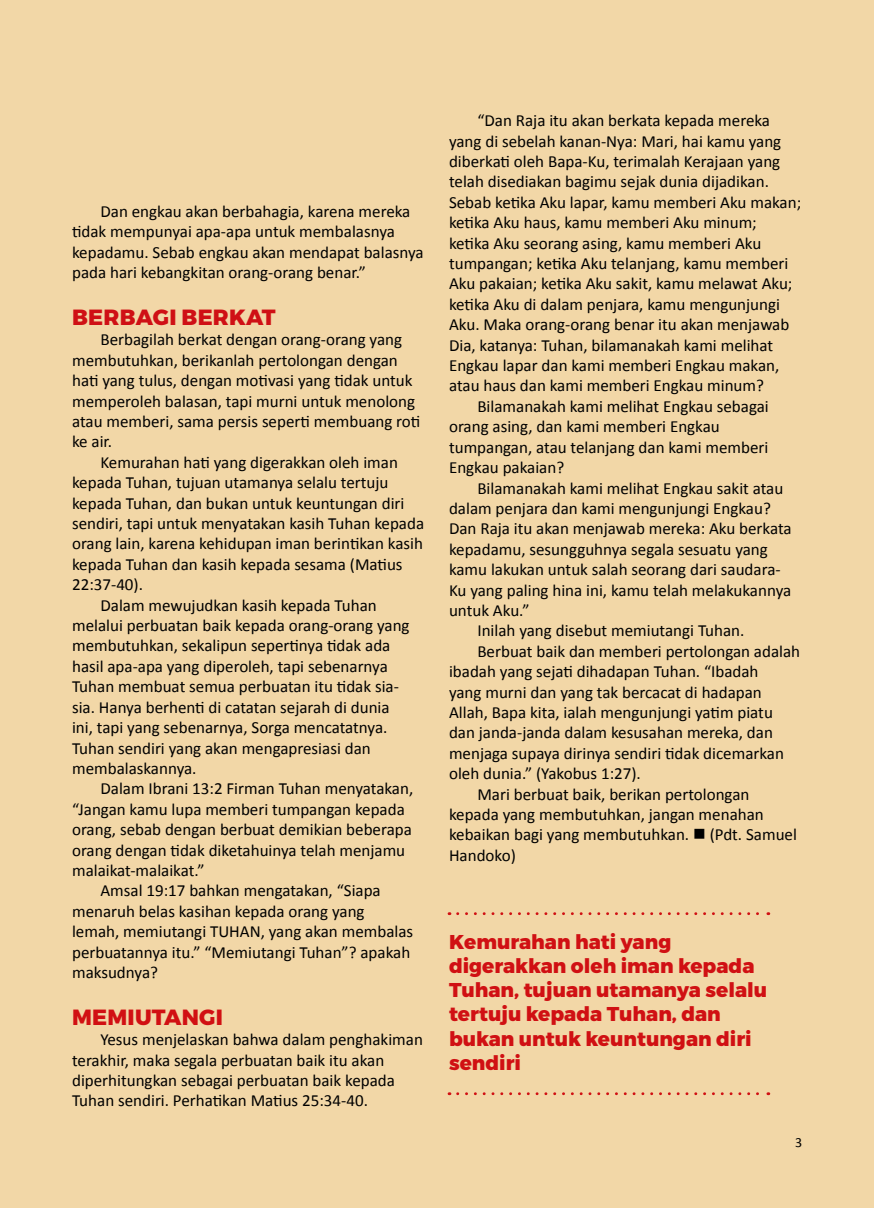
<style>
.page{position:relative;width:874px;height:1208px;background:#fff}
.page>*{position:absolute;margin:0;border:0;box-sizing:border-box;transform-origin:0 0}
.t1{font:800 22px "Montserrat";letter-spacing:.01em;color:#cf1015}
.t2{font:800 22px "Montserrat";letter-spacing:.01em;color:#d11013}
.t3{font:800 20px/24px "Montserrat";color:#d01013}
.t4{font:17px/20.4px "Calibri";color:#000}
.t5{font:14px "Calibri";color:#000}
</style>
<div class="page">
<div style="left:0;top:0;width:873px;height:1208px;background:#f2d7a7"></div>
<svg style="left:457px;top:912px;width:311px;height:3px"></svg>
<svg style="left:457px;top:1092px;width:311px;height:3px"></svg>
<p class="t4" style="left:72px;top:201px;width:353px;text-indent:28px">Dan engkau akan berbahagia, karena mereka tidak mempunyai apa-apa untuk membalasnya kepadamu. Sebab engkau akan mendapat balasnya pada hari kebangkitan orang-orang benar.”</p>
<p class="t1" style="left:72px;top:303px;width:205px">BERBAGI BERKAT</p>
<p class="t4" style="left:72px;top:329px;width:349px;text-indent:28px">Berbagilah berkat dengan orang-orang yang membutuhkan, berikanlah pertolongan dengan hati yang tulus, dengan motivasi yang tidak untuk memperoleh balasan, tapi murni untuk menolong atau memberi, sama persis seperti membuang roti ke air.</p>
<p class="t4" style="left:100px;top:452px;width:299px">Kemurahan hati yang digerakkan oleh iman</p>
<p class="t4" style="left:72px;top:472px;width:318px">kepada Tuhan, tujuan utamanya selalu tertuju</p>
<p class="t4" style="left:72px;top:493px;width:333px">kepada Tuhan, dan bukan untuk keuntungan diri</p>
<p class="t4" style="left:72px;top:513px;width:353px">sendiri, tapi untuk menyatakan kasih Tuhan kepada</p>
<p class="t4" style="left:72px;top:533px;width:352px">orang lain, karena kehidupan iman berintikan kasih</p>
<p class="t4" style="left:72px;top:554px;width:332px">kepada Tuhan dan kasih kepada sesama (Matius</p>
<p class="t4" style="left:72px;top:574px;width:72px">22:37-40).</p>
<p class="t4" style="left:100px;top:595px;width:278px">Dalam mewujudkan kasih kepada Tuhan</p>
<p class="t4" style="left:72px;top:615px;width:339px">melalui perbuatan baik kepada orang-orang yang</p>
<p class="t4" style="left:72px;top:635px;width:320px">membutuhkan, sekalipun sepertinya tidak ada</p>
<p class="t4" style="left:72px;top:656px;width:317px">hasil apa-apa yang diperoleh, tapi sebenarnya</p>
<p class="t4" style="left:72px;top:676px;width:328px">Tuhan membuat semua perbuatan itu tidak sia-</p>
<p class="t4" style="left:72px;top:697px;width:319px">sia. Hanya berhenti di catatan sejarah di dunia</p>
<p class="t4" style="left:72px;top:717px;width:317px">ini, tapi yang sebenarnya, Sorga mencatatnya.</p>
<p class="t4" style="left:72px;top:737px;width:300px">Tuhan sendiri yang akan mengapresiasi dan</p>
<p class="t4" style="left:72px;top:758px;width:126px">membalaskannya.</p>
<p class="t4" style="left:100px;top:778px;width:314px">Dalam Ibrani 13:2 Firman Tuhan menyatakan,</p>
<p class="t4" style="left:72px;top:799px;width:334px">“Jangan kamu lupa memberi tumpangan kepada</p>
<p class="t4" style="left:72px;top:819px;width:341px">orang, sebab dengan berbuat demikian beberapa</p>
<p class="t4" style="left:72px;top:839px;width:334px">orang dengan tidak diketahuinya telah menjamu</p>
<p class="t4" style="left:72px;top:860px;width:134px">malaikat-malaikat.”</p>
<p class="t4" style="left:100px;top:880px;width:282px">Amsal 19:17 bahkan mengatakan, “Siapa</p>
<p class="t4" style="left:72px;top:901px;width:294px">menaruh belas kasihan kepada orang yang</p>
<p class="t4" style="left:72px;top:921px;width:342px">lemah, memiutangi TUHAN, yang akan membalas</p>
<p class="t4" style="left:72px;top:941px;width:339px">perbuatannya itu.” “Memiutangi Tuhan”? apakah</p>
<p class="t4" style="left:72px;top:962px;width:87px">maksudnya?</p>
<p class="t2" style="left:72px;top:1003px;width:152px">MEMIUTANGI</p>
<p class="t4" style="left:72px;top:1029px;width:352px;text-indent:28px">Yesus menjelaskan bahwa dalam penghakiman terakhir, maka segala perbuatan baik itu akan diperhitungkan sebagai perbuatan baik kepada Tuhan sendiri. Perhatikan Matius 25:34-40.</p>
<p class="t4" style="left:477px;top:110px;width:294px">“Dan Raja itu akan berkata kepada mereka</p>
<p class="t4" style="left:449px;top:131px;width:333px">yang di sebelah kanan-Nya: Mari, hai kamu yang</p>
<p class="t4" style="left:449px;top:151px;width:332px">diberkati oleh Bapa-Ku, terimalah Kerajaan yang</p>
<p class="t4" style="left:449px;top:172px;width:321px">telah disediakan bagimu sejak dunia dijadikan.</p>
<p class="t4" style="left:449px;top:192px;width:353px">Sebab ketika Aku lapar, kamu memberi Aku makan;</p>
<p class="t4" style="left:449px;top:212px;width:309px">ketika Aku haus, kamu memberi Aku minum;</p>
<p class="t4" style="left:449px;top:233px;width:313px">ketika Aku seorang asing, kamu memberi Aku</p>
<p class="t4" style="left:449px;top:253px;width:341px">tumpangan; ketika Aku telanjang, kamu memberi</p>
<p class="t4" style="left:449px;top:274px;width:345px">Aku pakaian; ketika Aku sakit, kamu melawat Aku;</p>
<p class="t4" style="left:449px;top:294px;width:332px">ketika Aku di dalam penjara, kamu mengunjungi</p>
<p class="t4" style="left:449px;top:314px;width:342px">Aku. Maka orang-orang benar itu akan menjawab</p>
<p class="t4" style="left:449px;top:335px;width:325px">Dia, katanya: Tuhan, bilamanakah kami melihat</p>
<p class="t4" style="left:449px;top:355px;width:331px">Engkau lapar dan kami memberi Engkau makan,</p>
<p class="t4" style="left:449px;top:376px;width:316px">atau haus dan kami memberi Engkau minum?</p>
<p class="t4" style="left:477px;top:396px;width:293px">Bilamanakah kami melihat Engkau sebagai</p>
<p class="t4" style="left:449px;top:416px;width:272px">orang asing, dan kami memberi Engkau</p>
<p class="t4" style="left:449px;top:437px;width:320px">tumpangan, atau telanjang dan kami memberi</p>
<p class="t4" style="left:449px;top:457px;width:117px">Engkau pakaian?</p>
<p class="t4" style="left:477px;top:478px;width:307px">Bilamanakah kami melihat Engkau sakit atau</p>
<p class="t4" style="left:449px;top:498px;width:323px">dalam penjara dan kami mengunjungi Engkau?</p>
<p class="t4" style="left:449px;top:518px;width:344px">Dan Raja itu akan menjawab mereka: Aku berkata</p>
<p class="t4" style="left:449px;top:539px;width:320px">kepadamu, sesungguhnya segala sesuatu yang</p>
<p class="t4" style="left:449px;top:559px;width:333px">kamu lakukan untuk salah seorang dari saudara-</p>
<p class="t4" style="left:449px;top:580px;width:343px">Ku yang paling hina ini, kamu telah melakukannya</p>
<p class="t4" style="left:449px;top:600px;width:82px">untuk Aku.”</p>
<p class="t4" style="left:477px;top:620px;width:268px">Inilah yang disebut memiutangi Tuhan.</p>
<p class="t4" style="left:477px;top:641px;width:324px">Berbuat baik dan memberi pertolongan adalah</p>
<p class="t4" style="left:449px;top:661px;width:311px">ibadah yang sejati dihadapan Tuhan. “Ibadah</p>
<p class="t4" style="left:449px;top:682px;width:314px">yang murni dan yang tak bercacat di hadapan</p>
<p class="t4" style="left:449px;top:702px;width:325px">Allah, Bapa kita, ialah mengunjungi yatim piatu</p>
<p class="t4" style="left:449px;top:722px;width:325px">dan janda-janda dalam kesusahan mereka, dan</p>
<p class="t4" style="left:449px;top:743px;width:336px">menjaga supaya dirinya sendiri tidak dicemarkan</p>
<p class="t4" style="left:449px;top:763px;width:193px">oleh dunia.” (Yakobus 1:27).</p>
<p class="t4" style="left:477px;top:784px;width:273px">Mari berbuat baik, berikan pertolongan</p>
<p class="t4" style="left:449px;top:804px;width:316px">kepada yang membutuhkan, jangan menahan</p>
<p class="t4" style="left:449px;top:824px;width:349px">kebaikan bagi yang membutuhkan. ■ (Pdt. Samuel</p>
<p class="t4" style="left:449px;top:845px;width:68px">Handoko)</p>
<p class="t3" style="left:449px;top:931px;width:319px">Kemurahan hati yang digerakkan oleh iman kepada<br>Tuhan, tujuan utamanya selalu tertuju kepada Tuhan, dan bukan untuk keuntungan diri sendiri</p>
<p class="t5" style="left:794px;top:1133px;width:9px">3</p>
</div>
